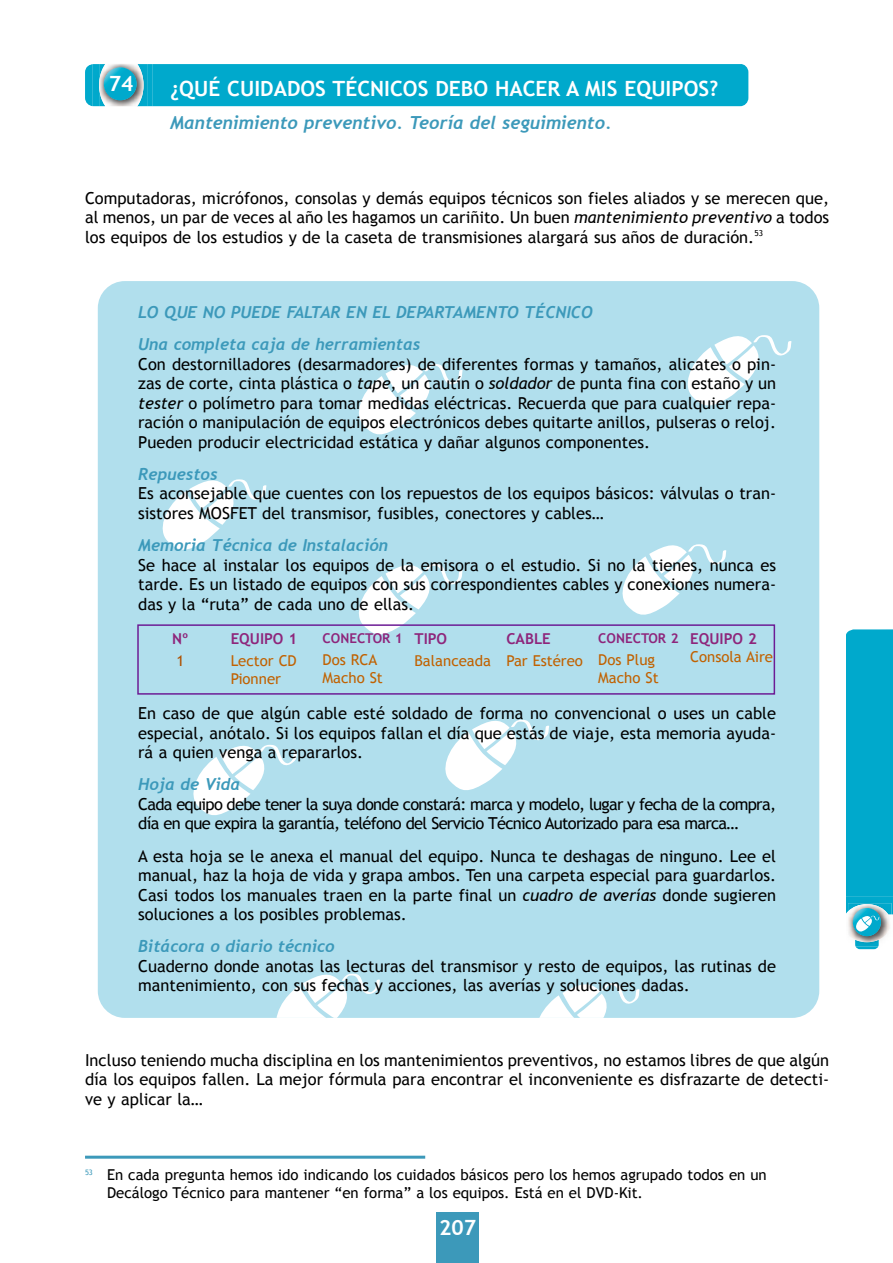
<style>
.page{position:relative;width:893px;height:1263px;background:#fff}
.page>*{position:absolute;margin:0;border:0;box-sizing:border-box;transform-origin:0 0}
.t1{font:700 21px "Trebuchet MS";color:#fff}
.t2{font:italic 700 18px "Trebuchet";color:#3c99ba}
.t3{font:16.5px/19.5px "Trebuchet MS";color:#000;text-align:justify}
.t4{font:16.5px/19.5px "Trebuchet MS";letter-spacing:-.04em;color:#000}
.t5{font:italic 700 16.5px/32.2px "Trebuchet";color:#3c99ba}
.t6{font:15px/18px "Trebuchet MS";color:#000}
.t7{font:15px/18px "Trebuchet MS";color:#c16100}
.t8{font:700 15px "Trebuchet MS";color:#8e257b}
.t9{font:15px "Trebuchet MS";color:#ae5000}
.t10{font:700 13.5px "Trebuchet MS";color:#8e257b}
.s1{font-style:italic}
</style>
<div class="page">
<div style="left:98px;top:281px;width:721px;height:737px;background:#b1dfed;border-radius:27px"></div>
<svg style="left:622px;top:544px;width:104px;height:71px"></svg>
<svg style="left:359px;top:364px;width:104px;height:71px"></svg>
<svg style="left:687px;top:335px;width:105px;height:71px"></svg>
<svg style="left:162px;top:479px;width:105px;height:71px"></svg>
<svg style="left:359px;top:564px;width:104px;height:71px"></svg>
<svg style="left:193px;top:744px;width:104px;height:71px"></svg>
<svg style="left:445px;top:719px;width:104px;height:71px"></svg>
<svg style="left:276px;top:973px;width:104px;height:45px"></svg>
<svg style="left:539px;top:983px;width:101px;height:35px"></svg>
<img style="left:859px;top:949px;width:16px;height:1px">
<img style="left:856px;top:947px;width:22px;height:2px">
<img style="left:855px;top:942px;width:24px;height:5px">
<img style="left:848px;top:932px;width:40px;height:10px">
<div style="left:853px;top:908px;width:28px;height:28px;background:#00a9cc;border-radius:50%"></div>
<svg style="left:846px;top:629px;width:47px;height:303px;background:#0caccd"></svg>
<div style="left:436px;top:1212px;width:43px;height:51px;background:#3c99ba"></div>
<hr style="left:85px;top:1156px;width:340px;height:3px;background:#3c99ba">
<div style="left:153px;top:64px;width:595px;height:42px;background:#00a9cc"></div>
<svg style="left:85px;top:64px;width:8px;height:42px"></svg>
<img style="left:147px;top:64px;width:6px;height:42px">
<img style="left:93px;top:64px;width:54px;height:42px">
<img style="left:99px;top:64px;width:45px;height:42px">
<svg style="left:104px;top:67px;width:33px;height:33px"></svg>
<div style="left:137px;top:624px;width:638px;height:71px;border:2px solid #6d1c95"></div>
<p class="t1" style="left:109px;top:71px;width:26px">74</p>
<p class="t1" style="left:170px;top:77px;width:550px">¿QUÉ CUIDADOS TÉCNICOS DEBO HACER A MIS EQUIPOS?</p>
<p class="t2" style="left:170px;top:112px;width:443px">Mantenimiento preventivo. Teoría del seguimiento.</p>
<p class="t3" style="left:85px;top:188px;width:746px">Computadoras, micrófonos, consolas y demás equipos técnicos son fieles aliados y se merecen que, al menos, un par de veces al año les hagamos un cariñito. Un buen <span class="s1">mantenimiento preventivo</span> a todos los equipos de los estudios y de la caseta de transmisiones alargará sus años de duración.<sup>53</sup></p>
<p class="t5" style="left:138px;top:296px;width:456px">LO QUE NO PUEDE FALTAR EN EL DEPARTAMENTO TÉCNICO<br>Una completa caja de herramientas</p>
<p class="t3" style="left:138px;top:354px;width:639px">Con destornilladores (desarmadores) de diferentes formas y tamaños, alicates o pin&shy;zas de corte, cinta plástica o <span class="s1">tape</span>, un cautín o <span class="s1">soldador</span> de punta fina con estaño y un <span class="s1">tester</span> o polímetro para tomar medidas eléctricas. Recuerda que para cualquier repa&shy;ración o manipulación de equipos electrónicos debes quitarte anillos, pulseras o reloj.<br>Pueden producir electricidad estática y dañar algunos componentes.</p>
<p class="t5" style="left:138px;top:458px;width:81px">Repuestos</p>
<p class="t3" style="left:138px;top:484px;width:639px">Es aconsejable que cuentes con los repuestos de los equipos básicos: válvulas o tran&shy;sistores MOSFET del transmisor, fusibles, conectores y cables…</p>
<p class="t5" style="left:138px;top:529px;width:251px">Memoria Técnica de Instalación</p>
<p class="t3" style="left:138px;top:555px;width:639px">Se hace al instalar los equipos de la emisora o el estudio. Si no la tienes, nunca es tarde. Es un listado de equipos con sus correspondientes cables y conexiones numera&shy;das y la “ruta” de cada uno de ellas.</p>
<p class="t8" style="left:172px;top:630px;width:18px">Nº</p>
<p class="t9" style="left:177px;top:652px;width:9px">1</p>
<p class="t8" style="left:231px;top:630px;width:68px">EQUIPO 1</p>
<p class="t7" style="left:231px;top:652px;width:68px">Lector CD<br>Pionner</p>
<p class="t10" style="left:323px;top:630px;width:82px">CONECTOR 1</p>
<p class="t7" style="left:323px;top:650px;width:62px">Dos RCA<br>Macho St</p>
<p class="t8" style="left:414px;top:630px;width:34px">TIPO</p>
<p class="t7" style="left:414px;top:652px;width:78px">Balanceada</p>
<p class="t8" style="left:506px;top:630px;width:46px">CABLE</p>
<p class="t7" style="left:506px;top:652px;width:78px">Par Estéreo</p>
<p class="t10" style="left:598px;top:630px;width:82px">CONECTOR 2</p>
<p class="t7" style="left:598px;top:650px;width:62px">Dos Plug<br>Macho St</p>
<p class="t8" style="left:690px;top:630px;width:68px">EQUIPO 2</p>
<p class="t7" style="left:690px;top:648px;width:84px">Consola Aire</p>
<p class="t3" style="left:138px;top:703px;width:639px">En caso de que algún cable esté soldado de forma no convencional o uses un cable especial, anótalo. Si los equipos fallan el día que estás de viaje, esta memoria ayuda&shy;rá a quien venga a repararlos.</p>
<p class="t5" style="left:138px;top:768px;width:104px">Hoja de Vida</p>
<p class="t4" style="left:138px;top:794px;width:639px">Cada equipo debe tener la suya donde constará: marca y modelo, lugar y fecha de la compra, día en que expira la garantía, teléfono del Servicio Técnico Autorizado para esa marca…</p>
<p class="t3" style="left:138px;top:846px;width:639px">A esta hoja se le anexa el manual del equipo. Nunca te deshagas de ninguno. Lee el manual, haz la hoja de vida y grapa ambos. Ten una carpeta especial para guardarlos.<br>Casi todos los manuales traen en la parte final un <span class="s1">cuadro de averías</span> donde sugieren soluciones a los posibles problemas.</p>
<p class="t5" style="left:138px;top:930px;width:198px">Bitácora o diario técnico</p>
<p class="t3" style="left:138px;top:956px;width:639px">Cuaderno donde anotas las lecturas del transmisor y resto de equipos, las rutinas de mantenimiento, con sus fechas y acciones, las averías y soluciones dadas.</p>
<p class="t3" style="left:85px;top:1050px;width:746px">Incluso teniendo mucha disciplina en los mantenimientos preventivos, no estamos libres de que algún día los equipos fallen. La mejor fórmula para encontrar el inconveniente es disfrazarte de detecti&shy;ve y aplicar la…</p>
<p class="t6" style="left:107px;top:1166px;width:661px;text-indent:-22px"><sup>53</sup> En cada pregunta hemos ido indicando los cuidados básicos pero los hemos agrupado todos en un<br>Decálogo Técnico para mantener “en forma” a los equipos. Está en el DVD-Kit.</p>
<p class="t1" style="left:439px;top:1215px;width:38px">207</p>
</div>
